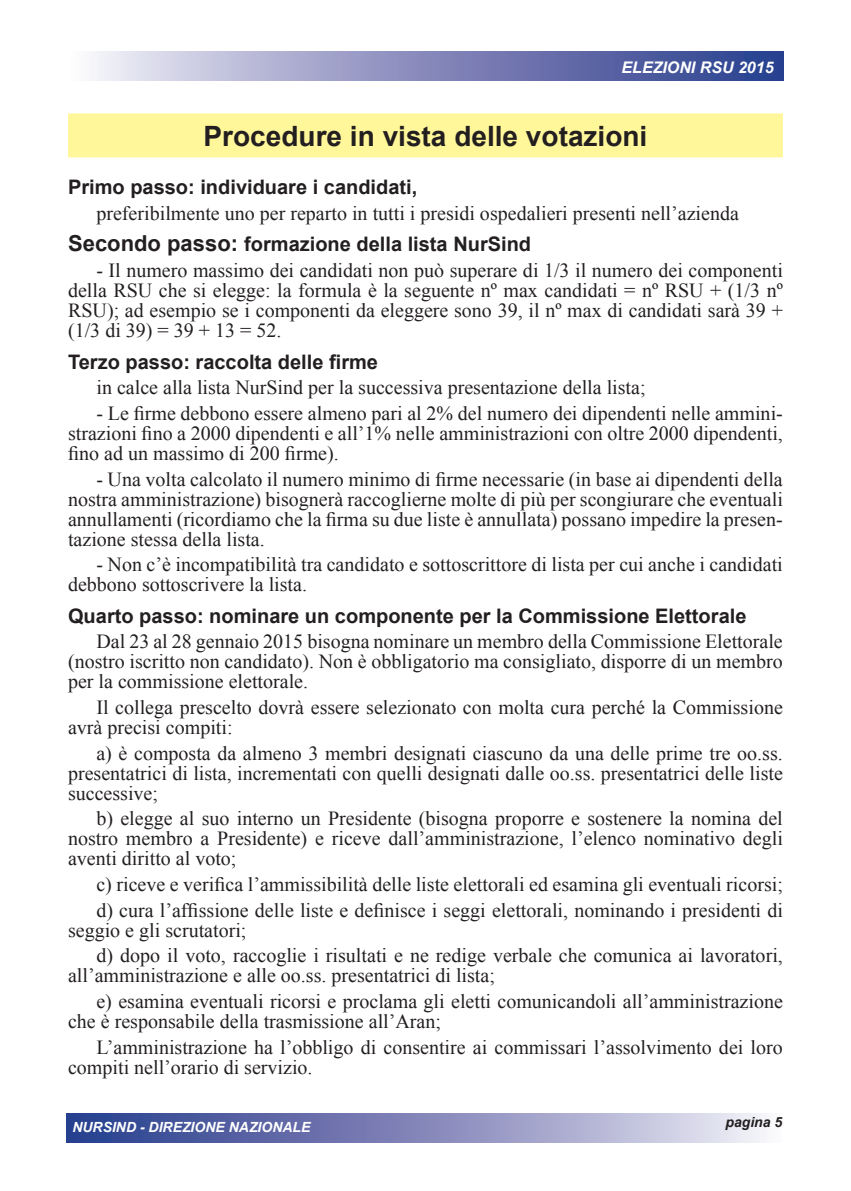
<style>
.page{position:relative;width:851px;height:1191px;background:#fff}
.page>*{position:absolute;margin:0;border:0;box-sizing:border-box;transform-origin:0 0}
.t1{font:700 28px "Arial";color:#231f20}
.t2{font:20px/20px "Times New Roman";color:#231f20;text-align:justify}
.t3{font:700 20px "Arial";color:#231f20}
.t4{font:italic 700 16px "Arial";color:#fff}
.t5{font:italic 700 14px "Arial";color:#fff}
.t6{font:italic 700 14px "Arial";color:#231f20}
.s1{font-size:22px}
</style>
<div class="page">
<svg style="left:67px;top:1113px;width:696px;height:29px;background:#858cbc"></svg>
<svg style="left:94px;top:51px;width:688px;height:29px;background:#878dbd"></svg>
<div style="left:68px;top:113px;width:714px;height:44px;background:#fff79a"></div>
<p class="t4" style="left:621px;top:57px;width:154px">ELEZIONI RSU 2015</p>
<h1 class="t1" style="left:203px;top:118px;width:445px">Procedure in vista delle votazioni</h1>
<p class="t3" style="left:68px;top:174px;width:350px">Primo passo: individuare i candidati,</p>
<p class="t2" style="left:96px;top:203px;width:644px">preferibilmente uno per reparto in tutti i presidi ospedalieri presenti nell’azienda</p>
<p class="t3" style="left:68px;top:231px;width:464px"><span class="s1">Secondo passo:</span> formazione della lista NurSind</p>
<p class="t2" style="left:68px;top:260px;width:716px;text-indent:28px">- Il numero massimo dei candidati non può superare di 1/3 il numero dei componenti della RSU che si elegge: la formula è la seguente nº max candidati = nº RSU + (1/3 nº RSU); ad esempio se i componenti da eleggere sono 39, il nº max di candidati sarà 39 + (1/3 di 39) = 39 + 13 = 52.</p>
<p class="t3" style="left:68px;top:348px;width:311px">Terzo passo: raccolta delle firme</p>
<p class="t2" style="left:96px;top:377px;width:550px">in calce alla lista NurSind per la successiva presentazione della lista;</p>
<p class="t2" style="left:68px;top:403px;width:716px;text-indent:28px">- Le firme debbono essere almeno pari al 2% del numero dei dipendenti nelle ammini&shy;strazioni fino a 2000 dipendenti e all’1% nelle amministrazioni con oltre 2000 dipendenti, fino ad un massimo di 200 firme).</p>
<p class="t2" style="left:68px;top:468px;width:716px;text-indent:28px">- Una volta calcolato il numero minimo di firme necessarie (in base ai dipendenti della nostra amministrazione) bisognerà raccoglierne molte di più per scongiurare che eventuali annullamenti (ricordiamo che la firma su due liste è annullata) possano impedire la presen&shy;tazione stessa della lista.</p>
<p class="t2" style="left:68px;top:554px;width:716px;text-indent:28px">- Non c’è incompatibilità tra candidato e sottoscrittore di lista per cui anche i candidati debbono sottoscrivere la lista.</p>
<p class="t3" style="left:68px;top:602px;width:679px">Quarto passo: nominare un componente per la Commissione Elettorale</p>
<p class="t2" style="left:68px;top:631px;width:716px;text-indent:28px">Dal 23 al 28 gennaio 2015 bisogna nominare un membro della Commissione Elettorale (nostro iscritto non candidato). Non è obbligatorio ma consigliato, disporre di un membro per la commissione elettorale.</p>
<p class="t2" style="left:68px;top:697px;width:716px;text-indent:28px">Il collega prescelto dovrà essere selezionato con molta cura perché la Commissione avrà precisi compiti:</p>
<p class="t2" style="left:68px;top:742px;width:716px;text-indent:28px">a) è composta da almeno 3 membri designati ciascuno da una delle prime tre oo.ss. presentatrici di lista, incrementati con quelli designati dalle oo.ss. presentatrici delle liste successive;</p>
<p class="t2" style="left:68px;top:808px;width:716px;text-indent:28px">b) elegge al suo interno un Presidente (bisogna proporre e sostenere la nomina del nostro membro a Presidente) e riceve dall’amministrazione, l’elenco nominativo degli aventi diritto al voto;</p>
<p class="t2" style="left:96px;top:871px;width:688px;line-height:25.6px">c) riceve e verifica l’ammissibilità delle liste elettorali ed esamina gli eventuali ricorsi; d) cura l’affissione delle liste e definisce i seggi elettorali, nominando i presidenti di</p>
<p class="t2" style="left:96px;top:917px;width:687px;line-height:25.6px;text-indent:-28px">seggio e gli scrutatori;<br>d) dopo il voto, raccoglie i risultati e ne redige verbale che comunica ai lavoratori,</p>
<p class="t2" style="left:96px;top:962px;width:688px;line-height:25.6px;text-indent:-28px">all’amministrazione e alle oo.ss. presentatrici di lista;<br>e) esamina eventuali ricorsi e proclama gli eletti comunicandoli all’amministrazione</p>
<p class="t2" style="left:96px;top:1008px;width:687px;line-height:25.6px;text-indent:-28px">che è responsabile della trasmissione all’Aran;<br>L’amministrazione ha l’obbligo di consentire ai commissari l’assolvimento dei loro</p>
<p class="t2" style="left:68px;top:1056px;width:246px">compiti nell’orario di servizio.</p>
<p class="t5" style="left:72px;top:1118px;width:239px">NURSIND - DIREZIONE NAZIONALE</p>
<p class="t6" style="left:725px;top:1113px;width:58px">pagina 5</p>
</div>
